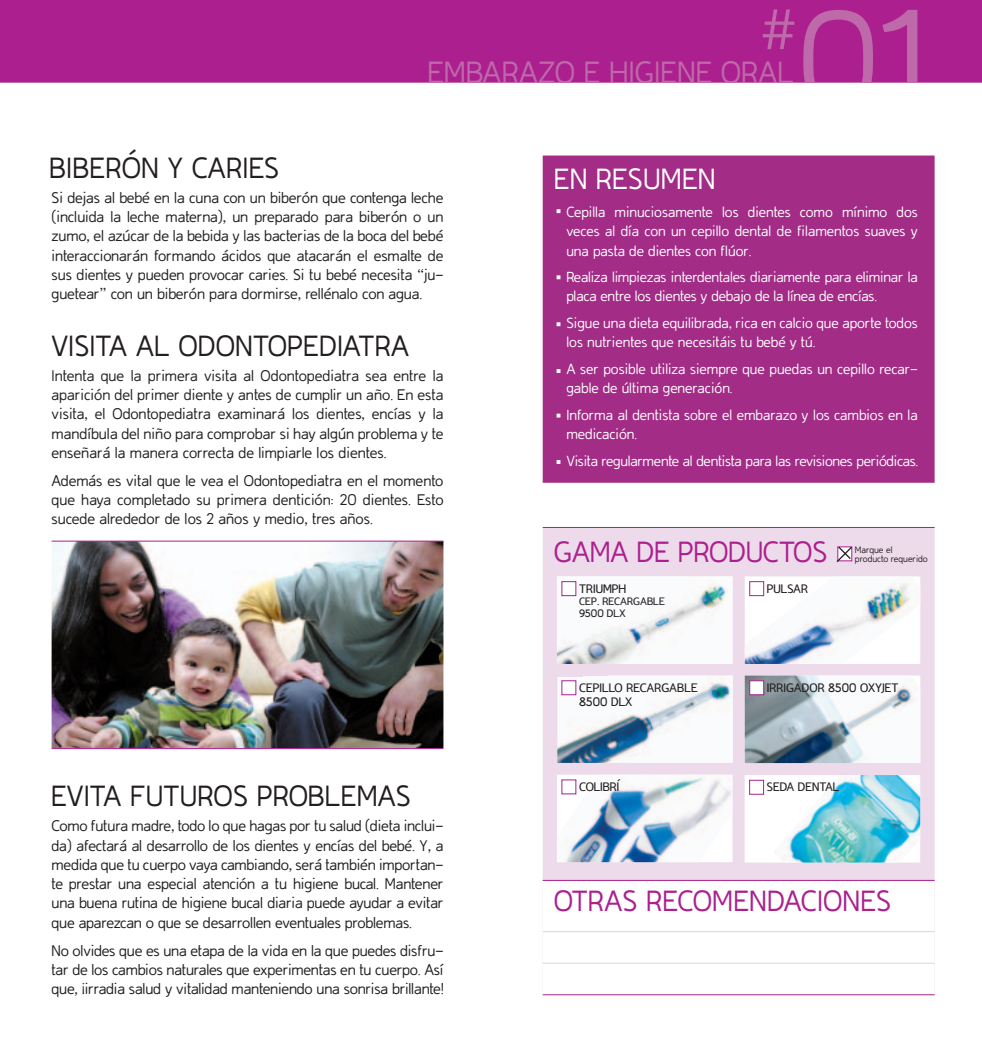
<style>
.page{position:relative;width:982px;height:1043px;background:#fff}
.page>*{position:absolute;margin:0;border:0;box-sizing:border-box;transform-origin:0 0}
.t1{font:100 154.53px "Domestos Sans";color:#be69aa}
.t2{font:100 67.02px "Domestos Sans";color:#be69aa}
.t3{font:100 35px "Domestos Sans";color:#be69aa}
.t4{font:100 33.25px "Domestos Sans";letter-spacing:.005em;color:#231f20}
.t5{font:100 33.25px "Domestos Sans";letter-spacing:-.005em;color:#ab208e}
.t6{font:100 33.25px "Domestos Sans";letter-spacing:.005em;color:#fff}
.t7{font:100 17.5px/19.2px "Domestos Sans";letter-spacing:-.01em;color:#231f20;text-align:justify}
.t8{font:100 16.62px/19.2px "Domestos Sans";color:#fff}
.t9{font:14px "Domestos Sans";color:#231f20}
.t10{font:12.25px/12.2px "Domestos Sans";letter-spacing:.005em;color:#231f20}
.t11{font:100 10.5px/9.6px "Domestos Sans";color:#231f20}
</style>
<div class="page">
<div style="left:543px;top:527px;width:392px;height:468px;background:#eddaea"></div>
<div style="left:0;top:0;width:982px;height:83px;background:#ab208e"></div>
<img style="left:52px;top:542px;width:391px;height:206px">
<svg style="left:51px;top:748px;width:393px;height:1px"></svg>
<svg style="left:51px;top:540px;width:393px;height:2px"></svg>
<div style="left:543px;top:156px;width:392px;height:327px;background:#a22c86"></div>
<div style="left:543px;top:881px;width:392px;height:113px;background:#fff"></div>
<svg style="left:542px;top:879px;width:393px;height:2px"></svg>
<svg style="left:542px;top:527px;width:393px;height:1px"></svg>
<svg style="left:542px;top:994px;width:393px;height:2px"></svg>
<svg style="left:542px;top:962px;width:393px;height:2px"></svg>
<svg style="left:542px;top:931px;width:393px;height:1px"></svg>
<svg style="left:557px;top:209px;width:3px;height:4px"></svg>
<svg style="left:557px;top:275px;width:3px;height:4px"></svg>
<svg style="left:557px;top:322px;width:3px;height:4px"></svg>
<svg style="left:557px;top:369px;width:3px;height:4px"></svg>
<svg style="left:557px;top:460px;width:3px;height:4px"></svg>
<img style="left:557px;top:576px;width:175px;height:88px">
<div style="left:562px;top:582px;width:14px;height:13px;background:#fff"></div>
<div style="left:562px;top:581px;width:14px;height:15px;border:1px solid #ab208e"></div>
<img style="left:745px;top:576px;width:175px;height:88px">
<svg style="left:836px;top:546px;width:17px;height:16px"></svg>
<img style="left:557px;top:774px;width:175px;height:88px">
<div style="left:562px;top:780px;width:14px;height:14px;background:#fff"></div>
<div style="left:745px;top:775px;width:175px;height:87px;background:#fff"></div>
<img style="left:783px;top:775px;width:137px;height:87px">
<div style="left:749px;top:780px;width:15px;height:14px;border:1px solid #ab208e"></div>
<img style="left:745px;top:675px;width:175px;height:88px">
<div style="left:750px;top:681px;width:14px;height:14px;background:#fff"></div>
<div style="left:749px;top:680px;width:15px;height:15px;border:1px solid #ab208e"></div>
<img style="left:557px;top:675px;width:176px;height:88px">
<div style="left:562px;top:681px;width:14px;height:14px;background:#fff"></div>
<div style="left:562px;top:680px;width:14px;height:15px;border:1px solid #ab208e"></div>
<h2 class="t2" style="left:760px;top:-9px;width:39px">#</h2>
<h1 class="t1" style="left:797px;top:-27px;width:146px">01</h1>
<h3 class="t3" style="left:427px;top:52px;width:368px">EMBARAZO E HIGIENE ORAL</h3>
<h3 class="t4" style="left:49px;top:149px;width:232px">BIBERÓN Y CARIES</h3>
<p class="t7" style="left:52px;top:188px;width:393px">Si dejas al bebé en la cuna con un biberón que contenga leche (incluida la leche materna), un preparado para biberón o un zumo, el azúcar de la bebida y las bacterias de la boca del bebé interaccionarán formando ácidos que atacarán el esmalte de sus dientes y pueden provocar caries. Si tu bebé necesita “ju&shy;guetear” con un biberón para dormirse, rellénalo con agua.</p>
<h3 class="t4" style="left:51px;top:327px;width:360px">VISITA AL ODONTOPEDIATRA</h3>
<p class="t7" style="left:52px;top:365px;width:393px">Intenta que la primera visita al Odontopediatra sea entre la aparición del primer diente y antes de cumplir un año. En esta visita, el Odontopediatra examinará los dientes, encías y la mandíbula del niño para comprobar si hay algún problema y te enseñará la manera correcta de limpiarle los dientes.</p>
<p class="t7" style="left:52px;top:470px;width:393px">Además es vital que le vea el Odontopediatra en el momento que haya completado su primera dentición: 20 dientes. Esto sucede alrededor de los 2 años y medio, tres años.</p>
<h3 class="t4" style="left:51px;top:777px;width:361px">EVITA FUTUROS PROBLEMAS</h3>
<p class="t7" style="left:52px;top:816px;width:393px">Como futura madre, todo lo que hagas por tu salud (dieta inclui&shy;da) afectará al desarrollo de los dientes y encías del bebé. Y, a medida que tu cuerpo vaya cambiando, será también importan&shy;te prestar una especial atención a tu higiene bucal. Mantener una buena rutina de higiene bucal diaria puede ayudar a evitar que aparezcan o que se desarrollen eventuales problemas.</p>
<p class="t7" style="left:52px;top:940px;width:394px">No olvides que es una etapa de la vida en la que puedes disfru&shy;tar de los cambios naturales que experimentas en tu cuerpo. Así que, ¡irradia salud y vitalidad manteniendo una sonrisa brillante!</p>
<h3 class="t6" style="left:554px;top:161px;width:163px">EN RESUMEN</h3>
<p class="t8" style="left:566px;top:202px;width:353px;text-align:justify">Cepilla minuciosamente los dientes como mínimo dos veces al día con un cepillo dental de filamentos suaves y una pasta de dientes con flúor.</p>
<p class="t8" style="left:566px;top:267px;width:353px">Realiza limpiezas interdentales diariamente para eliminar la placa entre los dientes y debajo de la línea de encías.</p>
<p class="t8" style="left:566px;top:313px;width:353px">Sigue una dieta equilibrada, rica en calcio que aporte todos los nutrientes que necesitáis tu bebé y tú.</p>
<p class="t8" style="left:566px;top:359px;width:353px">A ser posible utiliza siempre que puedas un cepillo recar&shy;gable de última generación.</p>
<p class="t8" style="left:566px;top:405px;width:353px">Informa al dentista sobre el embarazo y los cambios en la medicación.</p>
<p class="t8" style="left:566px;top:450px;width:353px">Visita regularmente al dentista para las revisiones periódicas.</p>
<h3 class="t5" style="left:554px;top:533px;width:275px">GAMA DE PRODUCTOS</h3>
<p class="t9" style="left:579px;top:580px;width:49px">TRIUMPH</p>
<p class="t10" style="left:579px;top:595px;width:87px">CEP. RECARGABLE<br>9500 DLX</p>
<p class="t9" style="left:767px;top:580px;width:43px">PULSAR</p>
<p class="t11" style="left:855px;top:544px;width:74px">Marque el producto requerido</p>
<p class="t9" style="left:579px;top:679px;width:120px">CEPILLO RECARGABLE</p>
<p class="t9" style="left:767px;top:679px;width:133px">IRRIGADOR 8500 OXYJET</p>
<p class="t9" style="left:579px;top:693px;width:55px">8500 DLX</p>
<p class="t9" style="left:579px;top:778px;width:43px">COLIBRÍ</p>
<p class="t9" style="left:767px;top:779px;width:74px">SEDA DENTAL</p>
<h3 class="t5" style="left:554px;top:882px;width:339px">OTRAS RECOMENDACIONES</h3>
</div>
